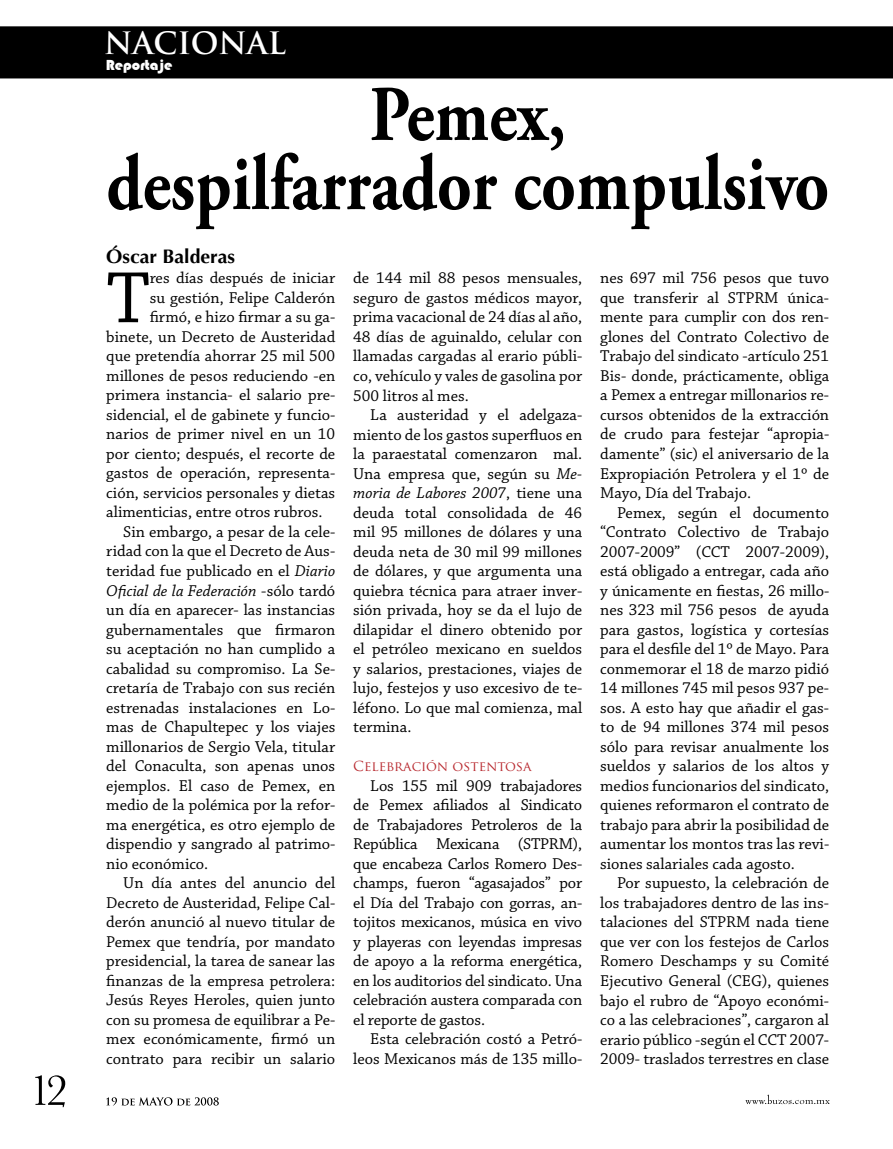
<style>
.page{position:relative;width:893px;height:1149px;background:#fff}
.page>*{position:absolute;margin:0;border:0;box-sizing:border-box;transform-origin:0 0}
.t1{font:700 78.75px/69px "Adobe Garamond Pro";color:#000;text-align:center;scale:.86 1}
.t2{font:76.5px "Chaparral Pro";color:#000}
.t3{font:700 30px "Trajan Pro";color:#fff}
.t4{font:700 19.5px "Optima";color:#000}
.t5{font:16.5px/19.5px "Chaparral Pro";color:#000;text-align:justify}
.t6{font:italic 16.5px "Chaparral Pro";color:#000}
.t7{font:15px "Bauhaus 93";color:#fff}
.t8{font:13.5px "Trajan Pro";color:#b8292f}
.s1{font-style:italic}
.s2{font-style:normal}
</style>
<div class="page">
<div style="left:0;top:26px;width:893px;height:52px;background:#000"></div>
<svg style="left:35px;top:1075px;width:30px;height:31px"></svg>
<svg style="left:745px;top:1094px;width:85px;height:10px"></svg>
<svg style="left:106px;top:1097px;width:113px;height:8px"></svg>
<div style="left:102px;top:26px;width:731px;height:53px;background:#000"></div>
<h3 class="t3" style="left:104px;top:25px;width:183px">NACIONAL</h3>
<p class="t7" style="left:106px;top:57px;width:68px">Reportaje</p>
<h1 class="t1" style="left:106px;top:82px;width:842px">Pemex,<br>despilfarrador compulsivo</h1>
<p class="t4" style="left:106px;top:245px;width:130px">Óscar Balderas</p>
<h2 class="t2" style="left:106px;top:255px;width:45px">T</h2>
<p class="t5" style="left:150px;top:269px;width:187px">res días después de iniciar</p>
<p class="t5" style="left:150px;top:288px;width:187px">su gestión, Felipe Calderón</p>
<p class="t5" style="left:150px;top:308px;width:187px">firmó, e hizo firmar a su ga-</p>
<p class="t5" style="left:106px;top:327px;width:230px">binete, un Decreto de Austeridad</p>
<p class="t5" style="left:106px;top:347px;width:230px">que pretendía ahorrar 25 mil 500</p>
<p class="t5" style="left:106px;top:366px;width:230px">millones de pesos reduciendo -en</p>
<p class="t5" style="left:106px;top:386px;width:230px">primera instancia- el salario pre-</p>
<p class="t5" style="left:106px;top:405px;width:230px">sidencial, el de gabinete y funcio-</p>
<p class="t5" style="left:106px;top:425px;width:230px">narios de primer nivel en un 10</p>
<p class="t5" style="left:106px;top:444px;width:230px">por ciento; después, el recorte de</p>
<p class="t5" style="left:106px;top:464px;width:230px">gastos de operación, representa-</p>
<p class="t5" style="left:106px;top:483px;width:230px">ción, servicios personales y dietas</p>
<p class="t5" style="left:106px;top:503px;width:218px">alimenticias, entre otros rubros.</p>
<p class="t5" style="left:123px;top:522px;width:213px">Sin embargo, a pesar de la cele-</p>
<p class="t5" style="left:106px;top:542px;width:230px">ridad con la que el Decreto de Aus-</p>
<p class="t5" style="left:106px;top:561px;width:230px">teridad fue publicado en el <span class="s1">Diario</span></p>
<p class="t6" style="left:106px;top:581px;width:230px">Oficial de la Federación <span class="s2">-sólo tardó</span></p>
<p class="t5" style="left:106px;top:600px;width:230px">un día en aparecer- las instancias</p>
<p class="t5" style="left:106px;top:620px;width:230px">gubernamentales que firmaron</p>
<p class="t5" style="left:106px;top:639px;width:230px">su aceptación no han cumplido a</p>
<p class="t5" style="left:106px;top:659px;width:230px">cabalidad su compromiso. La Se-</p>
<p class="t5" style="left:106px;top:678px;width:230px">cretaría de Trabajo con sus recién</p>
<p class="t5" style="left:106px;top:698px;width:230px">estrenadas instalaciones en Lo-</p>
<p class="t5" style="left:106px;top:717px;width:230px">mas de Chapultepec y los viajes</p>
<p class="t5" style="left:106px;top:737px;width:230px">millonarios de Sergio Vela, titular</p>
<p class="t5" style="left:106px;top:756px;width:230px">del Conaculta, son apenas unos</p>
<p class="t5" style="left:106px;top:776px;width:230px">ejemplos. El caso de Pemex, en</p>
<p class="t5" style="left:106px;top:795px;width:230px">medio de la polémica por la refor-</p>
<p class="t5" style="left:106px;top:815px;width:230px">ma energética, es otro ejemplo de</p>
<p class="t5" style="left:106px;top:834px;width:230px">dispendio y sangrado al patrimo-</p>
<p class="t5" style="left:106px;top:854px;width:103px">nio económico.</p>
<p class="t5" style="left:123px;top:873px;width:213px">Un día antes del anuncio del</p>
<p class="t5" style="left:106px;top:893px;width:230px">Decreto de Austeridad, Felipe Cal-</p>
<p class="t5" style="left:106px;top:912px;width:230px">derón anunció al nuevo titular de</p>
<p class="t5" style="left:106px;top:932px;width:230px">Pemex que tendría, por mandato</p>
<p class="t5" style="left:106px;top:951px;width:230px">presidencial, la tarea de sanear las</p>
<p class="t5" style="left:106px;top:971px;width:230px">finanzas de la empresa petrolera:</p>
<p class="t5" style="left:106px;top:990px;width:230px">Jesús Reyes Heroles, quien junto</p>
<p class="t5" style="left:106px;top:1010px;width:230px">con su promesa de equilibrar a Pe-</p>
<p class="t5" style="left:106px;top:1029px;width:230px">mex económicamente, firmó un</p>
<p class="t5" style="left:106px;top:1049px;width:230px">contrato para recibir un salario</p>
<p class="t5" style="left:353px;top:269px;width:230px">de 144 mil 88 pesos mensuales, seguro de gastos médicos mayor, prima vacacional de 24 días al año, 48 días de aguinaldo, celular con llamadas cargadas al erario públi&shy;co, vehículo y vales de gasolina por 500 litros al mes.</p>
<p class="t5" style="left:353px;top:405px;width:230px;text-indent:17px">La austeridad y el adelgaza&shy;miento de los gastos superfluos en la paraestatal comenzaron mal.<br>Una empresa que, según su <span class="s1">Me&shy;moria de Labores 2007</span>, tiene una deuda total consolidada de 46 mil 95 millones de dólares y una deuda neta de 30 mil 99 millones de dólares, y que argumenta una quiebra técnica para atraer inver&shy;sión privada, hoy se da el lujo de dilapidar el dinero obtenido por el petróleo mexicano en sueldos y salarios, prestaciones, viajes de lujo, festejos y uso excesivo de te&shy;léfono. Lo que mal comienza, mal termina.</p>
<p class="t8" style="left:353px;top:757px;width:180px">CELEBRACIÓN OSTENTOSA</p>
<p class="t5" style="left:353px;top:776px;width:230px;text-indent:17px">Los 155 mil 909 trabajadores de Pemex afiliados al Sindicato de Trabajadores Petroleros de la República Mexicana (STPRM), que encabeza Carlos Romero Des&shy;champs, fueron “agasajados” por el Día del Trabajo con gorras, an&shy;tojitos mexicanos, música en vivo y playeras con leyendas impresas de apoyo a la reforma energética, en los auditorios del sindicato. Una celebración austera comparada con el reporte de gastos.</p>
<p class="t5" style="left:353px;top:1029px;width:230px;text-align:right">Esta celebración costó a Petró&shy;leos Mexicanos más de 135 millo-</p>
<p class="t5" style="left:600px;top:269px;width:230px">nes 697 mil 756 pesos que tuvo que transferir al STPRM única&shy;mente para cumplir con dos ren&shy;glones del Contrato Colectivo de Trabajo del sindicato -artículo 251<br>Bis- donde, prácticamente, obliga a Pemex a entregar millonarios re&shy;cursos obtenidos de la extracción de crudo para festejar “apropia&shy;damente” (sic) el aniversario de la Expropiación Petrolera y el 1º de Mayo, Día del Trabajo.</p>
<p class="t5" style="left:600px;top:503px;width:230px;text-indent:17px">Pemex, según el documento “Contrato Colectivo de Trabajo 2007-2009” (CCT 2007-2009), está obligado a entregar, cada año y únicamente en fiestas, 26 millo&shy;nes 323 mil 756 pesos de ayuda para gastos, logística y cortesías para el desfile del 1º de Mayo. Para conmemorar el 18 de marzo pidió 14 millones 745 mil pesos 937 pe&shy;sos. A esto hay que añadir el gas&shy;to de 94 millones 374 mil pesos sólo para revisar anualmente los sueldos y salarios de los altos y medios funcionarios del sindicato, quienes reformaron el contrato de trabajo para abrir la posibilidad de aumentar los montos tras las revi&shy;siones salariales cada agosto.</p>
<p class="t5" style="left:600px;top:873px;width:230px;text-indent:17px">Por supuesto, la celebración de los trabajadores dentro de las ins&shy;talaciones del STPRM nada tiene que ver con los festejos de Carlos Romero Deschamps y su Comité Ejecutivo General (CEG), quienes bajo el rubro de “Apoyo económi&shy;co a las celebraciones”, cargaron al erario público -según el CCT 2007- 2009- traslados terrestres en clase</p>
</div>
